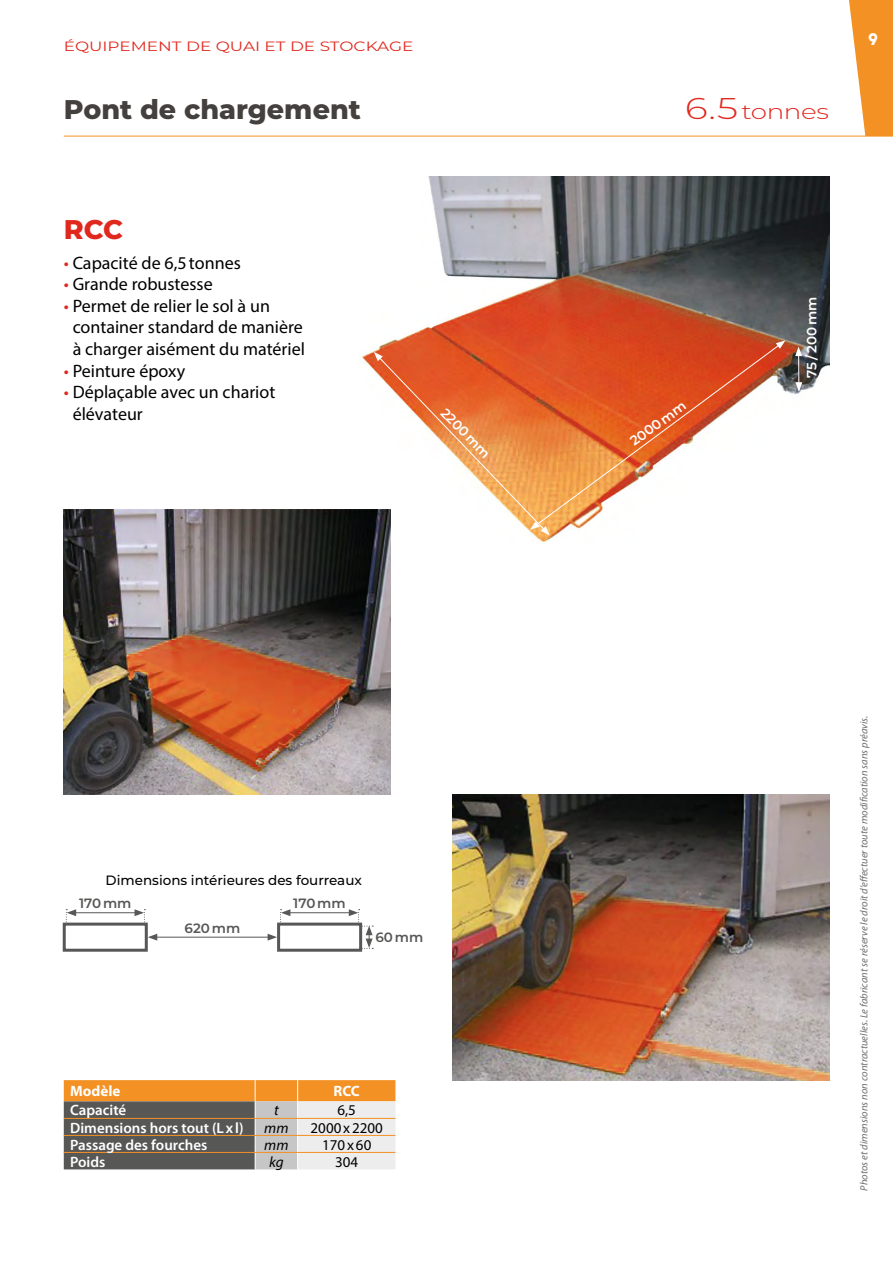
<style>
.page{position:relative;width:893px;height:1263px;background:#fff}
.page>*{position:absolute;margin:0;border:0;box-sizing:border-box;transform-origin:0 0}
.t1{font:800 27px "Montserrat";color:#43403d}
.t2{font:800 27px "Montserrat";color:#e1281e}
.t3{font:300 21px "Montserrat";letter-spacing:-.015em;color:#e1281e;scale:1.25 1}
.t4{font:18px/21.6px "Myriad Pro";color:#000}
.t5{font:600 15px "Myriad Pro";color:#fff}
.t6{font:15px "Myriad Pro";color:#000}
.t7{font:700 15px "Myriad Pro";color:#fff}
.t8{font:italic 15px "Myriad Pro";color:#000}
.t9{font:800 15px "TYPOGRAPHPRO";color:#fff}
.t10{font:500 13.5px "Montserrat";color:#000}
.t11{font:13.5px "Montserrat";color:#e1281e;scale:1.25 1}
.t12{font:600 13.5px "Montserrat";color:#fff}
.t13{font:600 13.5px "Montserrat";color:#575756}
.t14{font:italic 10.5px "Myriad Pro";color:#706f6f}
.s1{color:#e1281e}
.s2{font-size:30px}
</style>
<div class="page">
<svg style="left:844px;top:0;width:49px;height:136px"></svg>
<hr style="left:64px;top:136px;width:829px;height:1px;background:#f39125">
<img style="left:362px;top:176px;width:468px;height:367px">
<svg style="left:64px;top:1080px;width:331px;height:89px;background:#aa9277"></svg>
<hr style="left:64px;top:1118px;width:191px;height:1px;background:#f39125">
<hr style="left:64px;top:1135px;width:191px;height:1px;background:#f39125">
<hr style="left:255px;top:1118px;width:43px;height:1px;background:#f39125">
<hr style="left:255px;top:1135px;width:43px;height:1px;background:#f39125">
<hr style="left:298px;top:1118px;width:97px;height:1px;background:#f39125">
<hr style="left:298px;top:1135px;width:97px;height:1px;background:#f39125">
<hr style="left:64px;top:1152px;width:191px;height:1px;background:#f39125">
<hr style="left:255px;top:1152px;width:43px;height:1px;background:#f39125">
<hr style="left:298px;top:1152px;width:97px;height:1px;background:#f39125">
<img style="left:452px;top:795px;width:377px;height:285px">
<img style="left:64px;top:509px;width:326px;height:286px">
<hr style="left:74px;top:912px;width:63px;height:1px;background:#575756">
<hr style="left:288px;top:912px;width:63px;height:1px;background:#575756">
<hr style="left:155px;top:937px;width:115px;height:1px;background:#575756">
<svg style="left:66px;top:909px;width:10px;height:13px"></svg>
<svg style="left:268px;top:909px;width:22px;height:31px"></svg>
<svg style="left:135px;top:909px;width:22px;height:31px"></svg>
<svg style="left:341px;top:909px;width:32px;height:40px"></svg>
<div style="left:277px;top:922px;width:85px;height:30px;background:#fff;border:3px solid #575756"></div>
<div style="left:63px;top:922px;width:85px;height:30px;background:#fff;border:3px solid #575756"></div>
<hr style="left:798px;top:354px;width:1px;height:31px;background:#fff">
<svg style="left:795px;top:347px;width:7px;height:9px"></svg>
<svg style="left:795px;top:382px;width:7px;height:10px"></svg>
<svg style="left:374px;top:340px;width:411px;height:195px"></svg>
<p class="t11" style="left:64px;top:37px;width:281px">ÉQUIPEMENT DE QUAI ET DE STOCKAGE</p>
<h1 class="t1" style="left:64px;top:90px;width:299px">Pont de chargement</h1>
<h1 class="t2" style="left:64px;top:209px;width:61px">RCC</h1>
<p class="t4" style="left:64px;top:252px;width:179px"><span class="s1">•</span> Capacité de 6,5tonnes</p>
<p class="t4" style="left:64px;top:273px;width:150px"><span class="s1">•</span> Grande robustesse</p>
<p class="t4" style="left:73px;top:295px;width:234px;text-indent:-9px"><span class="s1">•</span> Permet de relier le sol à un container standard de manière à charger aisément du matériel</p>
<p class="t4" style="left:64px;top:360px;width:123px"><span class="s1">•</span> Peinture époxy</p>
<p class="t4" style="left:73px;top:381px;width:204px;text-indent:-9px"><span class="s1">•</span> Déplaçable avec un chariot élévateur</p>
<p class="t12" style="left:450px;top:404px;width:63px;rotate:46deg">2200 m m</p>
<p class="t10" style="left:106px;top:871px;width:258px">Dimensions intérieures des fourreaux</p>
<p class="t13" style="left:79px;top:894px;width:54px">170 mm</p>
<p class="t13" style="left:293px;top:894px;width:54px">170 mm</p>
<p class="t13" style="left:185px;top:919px;width:57px">620 mm</p>
<p class="t13" style="left:375px;top:927px;width:49px">60 mm</p>
<p class="t7" style="left:70px;top:1081px;width:52px">Modèle</p>
<p class="t7" style="left:334px;top:1081px;width:28px">RCC</p>
<p class="t5" style="left:70px;top:1101px;width:58px">Capacité</p>
<p class="t8" style="left:274px;top:1101px;width:6px">t</p>
<p class="t6" style="left:337px;top:1101px;width:20px">6,5</p>
<p class="t5" style="left:70px;top:1118px;width:175px">Dimensions hors tout (L x l)</p>
<p class="t8" style="left:264px;top:1118px;width:26px">mm</p>
<p class="t6" style="left:311px;top:1118px;width:74px">2000x2200</p>
<p class="t5" style="left:70px;top:1135px;width:139px">Passage des fourches</p>
<p class="t8" style="left:264px;top:1135px;width:26px">mm</p>
<p class="t6" style="left:322px;top:1135px;width:51px">170x60</p>
<p class="t5" style="left:70px;top:1152px;width:37px">Poids</p>
<p class="t8" style="left:269px;top:1152px;width:16px">kg</p>
<p class="t6" style="left:335px;top:1152px;width:25px">304</p>
<p class="t3" style="left:685px;top:97px;width:117px"><span class="s2">6.5</span> tonnes</p>
<p class="t9" style="left:868px;top:28px;width:11px">9</p>
<p class="t12" style="left:626px;top:435px;width:64px;rotate:-36deg">2000 m m</p>
<p class="t12" style="left:802px;top:378px;width:82px;rotate:-90deg">75 / 200 mm</p>
<p class="t14" style="left:857px;top:1191px;width:477px;rotate:-90deg">Photos et dimensions non contractuelles. Le fabricant se réserve le droit d’effectuer toute modification sans préavis.</p>
</div>
